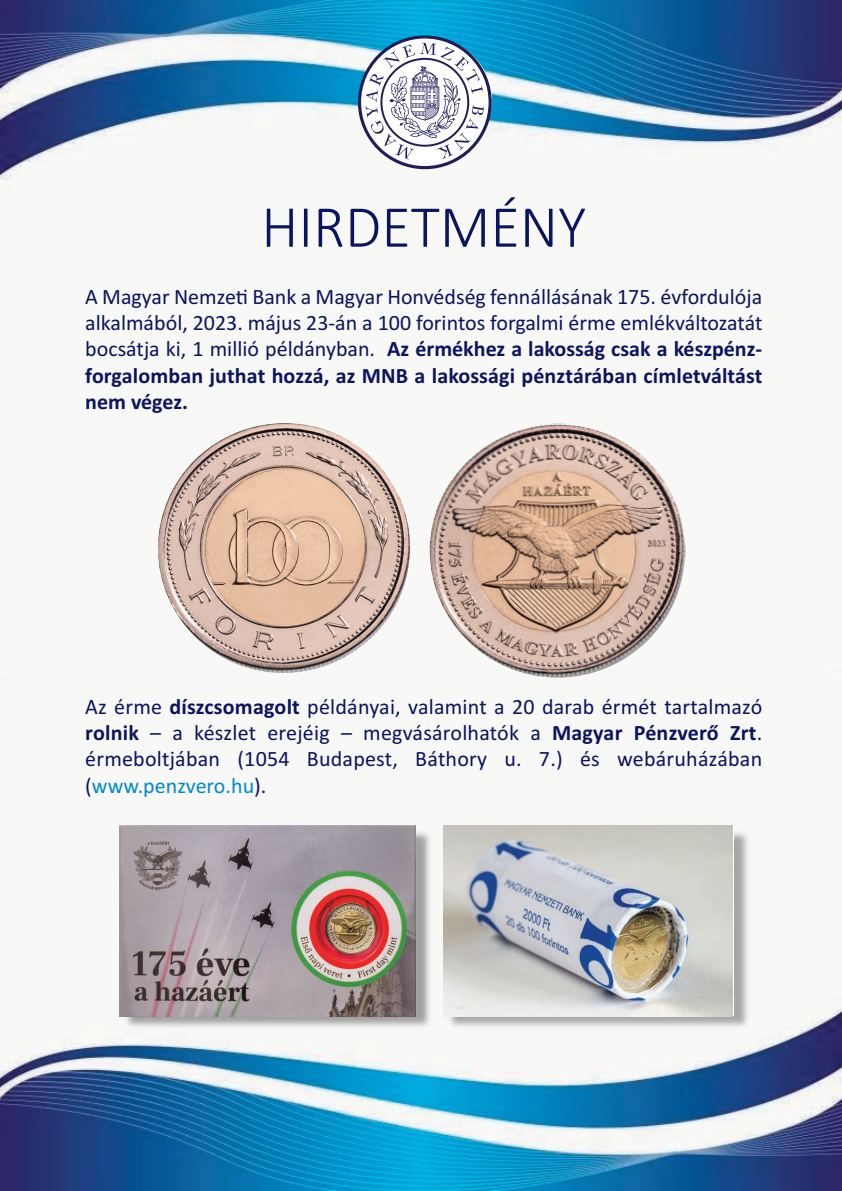
<style>
.page{position:relative;width:842px;height:1191px;background:#fff}
.page>*{position:absolute;margin:0;border:0;box-sizing:border-box;transform-origin:0 0}
.t1{font:300 60px "Calibri";color:#0b145e}
.t2{font:22px/26.4px "Calibri";letter-spacing:.01em;color:#0b145e;text-align:justify}
.t3{font:22px "Calibri";color:#008aca}
.s1{font-weight:700}
.s2{color:#0b145e}
</style>
<div class="page">
<img style="left:0;top:0;width:842px;height:439px">
<img style="left:158px;top:423px;width:252px;height:250px;border-radius:50%">
<svg style="left:0;top:676px;width:842px;height:515px"></svg>
<img style="left:121px;top:827px;width:313px;height:204px">
<img style="left:445px;top:827px;width:307px;height:204px">
<svg style="left:358px;top:35px;width:134px;height:134px"></svg>
<img style="left:429px;top:423px;width:257px;height:255px;border-radius:50%">
<img style="left:119px;top:825px;width:296px;height:191px">
<img style="left:443px;top:825px;width:290px;height:191px">
<p class="t1" style="left:261px;top:191px;width:326px">HIRDETMÉNY</p>
<p class="t2" style="left:85px;top:285px;width:679px">A Magyar Nemzeti Bank a Magyar Honvédség fennállásának 175. évfordulója alkalmából, 2023. május 23-án a 100 forintos forgalmi érme emlékváltozatát bocsátja ki, 1 millió példányban. <span class="s1">Az érmékhez a lakosság csak a készpénz&shy;forgalomban juthat hozzá, az MNB a lakossági pénztárában címletváltást nem végez.</span></p>
<p class="t2" style="left:85px;top:695px;width:679px">Az érme <span class="s1">díszcsomagolt</span> példányai, valamint a 20 darab érmét tartalmazó</p>
<p class="t2" style="left:85px;top:721px;width:678px"><span class="s1">rolnik</span> – a készlet erejéig – megvásárolhatók a <span class="s1">Magyar Pénzverő Zrt</span>.</p>
<p class="t2" style="left:85px;top:747px;width:678px">érmeboltjában (1054 Budapest, Báthory u. 7.) és webáruházában</p>
<p class="t3" style="left:85px;top:778px;width:183px"><span class="s2">(</span>www.penzvero.hu<span class="s2">).</span></p>
</div>
